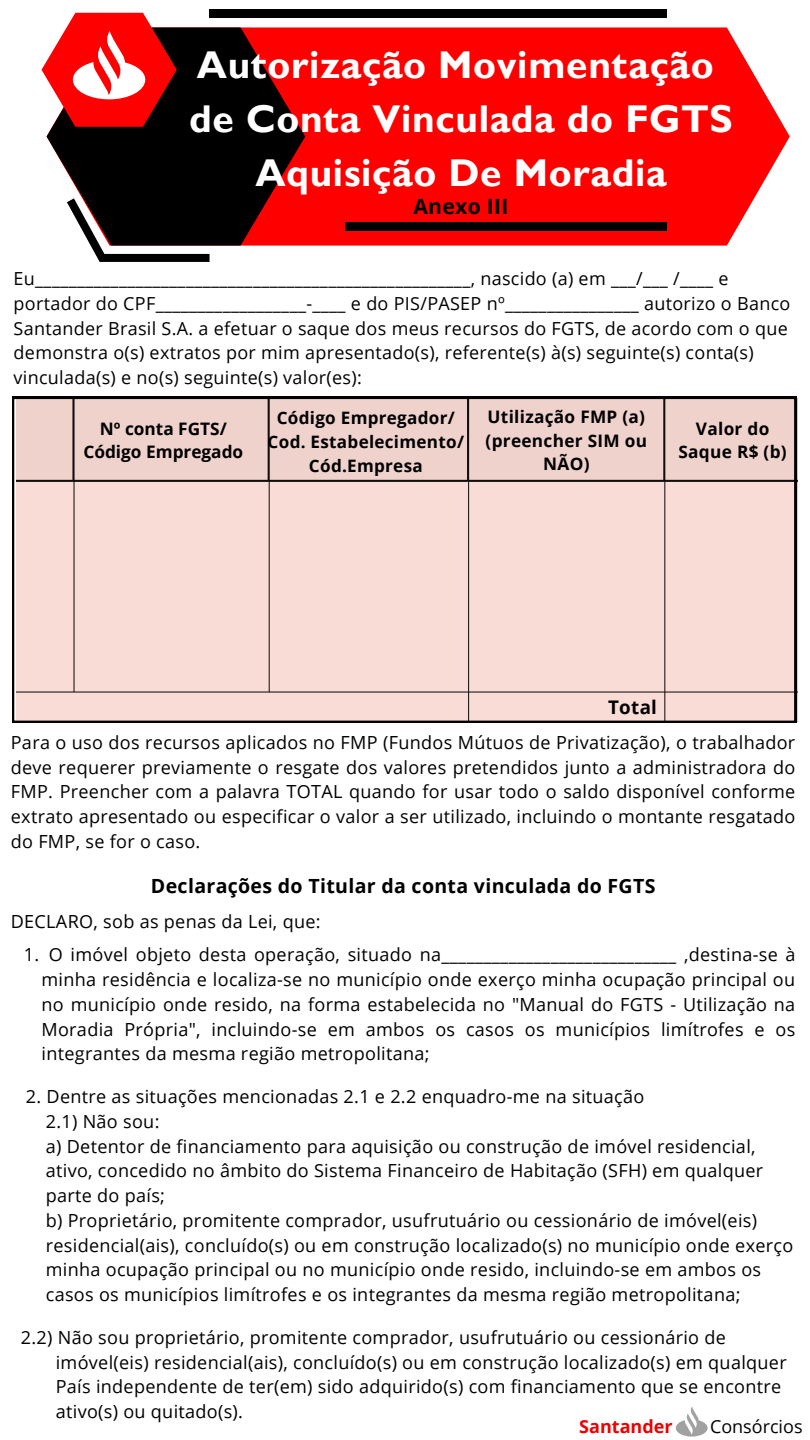
<style>
.page{position:relative;width:810px;height:1440px;background:#fff}
.page>*{position:absolute;margin:0;border:0;box-sizing:border-box;transform-origin:0 0}
.t1{font:700 38.7px/54px "Gill Sans MT Std";letter-spacing:.015em;color:#fff;text-align:center}
.t2{font:700 21px "Open Sans";letter-spacing:.015em;color:#000}
.t3{font:700 19.5px "Open Sans";letter-spacing:.015em;color:#000}
.t4{font:700 18.75px "Open Sans";letter-spacing:.015em;color:#000}
.t5{font:18px/24.8px "Open Sans";letter-spacing:.015em;color:#000;text-align:justify}
.t6{font:700 18px "Open Sans";color:#ec0000}
.t7{font:700 17.25px/23.7px "Open Sans";letter-spacing:.015em;color:#000;text-align:center}
.t8{font:700 17.1px/23.7px "Open Sans";letter-spacing:.015em;color:#000;text-align:center}
</style>
<div class="page">
<svg style="left:305px;top:27px;width:485px;height:219px;background:#fe1111"></svg>
<svg style="left:47px;top:27px;width:258px;height:219px;background:#3f0e0e"></svg>
<div style="left:210px;top:10px;width:457px;height:8px;background:#000"></div>
<div style="left:346px;top:222px;width:321px;height:8px;background:#000"></div>
<svg style="left:67px;top:198px;width:143px;height:64px"></svg>
<svg style="left:42px;top:13px;width:135px;height:114px"></svg>
<svg style="left:12px;top:397px;width:784px;height:326px;background:#eed1cd"></svg>
<svg style="left:676px;top:1407px;width:31px;height:30px"></svg>
<h1 class="t1" style="left:189px;top:44px;width:545px">Autorização Movimentação de Conta Vinculada do FGTS<br>Aquisição De Moradia</h1>
<p class="t2" style="left:413px;top:191px;width:97px">Anexo III</p>
<p class="t5" style="left:14px;top:266px;width:778px;text-align:left">Eu____________________________________________________, nascido (a) em ___/___ /____ e portador do CPF__________________-____ e do PIS/PASEP nº________________ autorizo o Banco Santander Brasil S.A. a efetuar o saque dos meus recursos do FGTS, de acordo com o que demonstra o(s) extratos por mim apresentado(s), referente(s) à(s) seguinte(s) conta(s) vinculada(s) e no(s) seguinte(s) valor(es):</p>
<h2 class="t7" style="left:83px;top:416px;width:161px">Nº conta FGTS/<br>Código Empregado</h2>
<p class="t8" style="left:268px;top:406px;width:198px">Código Empregador/<br>Cod. Estabelecimento/<br>Cód.Empresa</p>
<p class="t7" style="left:486px;top:404px;width:163px">Utilização FMP (a) (preencher SIM ou<br>NÃO)</p>
<h3 class="t7" style="left:678px;top:416px;width:110px">Valor do<br>Saque R$ (b)</h3>
<h3 class="t4" style="left:608px;top:694px;width:50px">Total</h3>
<h3 class="t5" style="left:11px;top:729px;width:786px">Para o uso dos recursos aplicados no FMP (Fundos Mútuos de Privatização), o trabalhador deve requerer previamente o resgate dos valores pretendidos junto a administradora do FMP. Preencher com a palavra TOTAL quando for usar todo o saldo disponível conforme extrato apresentado ou especificar o valor a ser utilizado, incluindo o montante resgatado do FMP, se for o caso.</h3>
<h3 class="t3" style="left:151px;top:872px;width:506px">Declarações do Titular da conta vinculada do FGTS</h3>
<h3 class="t5" style="left:11px;top:908px;width:311px">DECLARO, sob as penas da Lei, que:</h3>
<p class="t5" style="left:42px;top:942px;width:756px;text-indent:7px">O imóvel objeto desta operação, situado na____________________________ ,destina-se à minha residência e localiza-se no município onde exerço minha ocupação principal ou no município onde resido, na forma estabelecida no "Manual do FGTS - Utilização na Moradia Própria", incluindo-se em ambos os casos os municípios limítrofes e os integrantes da mesma região metropolitana;</p>
<p class="t5" style="left:24px;top:942px;width:17px">1.</p>
<h2 class="t5" style="left:26px;top:1084px;width:620px">2. Dentre as situações mencionadas 2.1 e 2.2 enquadro-me na situação</h2>
<p class="t5" style="left:46px;top:1109px;width:115px">2.1) Não sou:</p>
<p class="t5" style="left:46px;top:1133px;width:711px">a) Detentor de financiamento para aquisição ou construção de imóvel residencial,</p>
<p class="t5" style="left:46px;top:1158px;width:719px">ativo, concedido no âmbito do Sistema Financeiro de Habitação (SFH) em qualquer</p>
<p class="t5" style="left:46px;top:1183px;width:121px">parte do país;</p>
<p class="t5" style="left:46px;top:1208px;width:713px">b) Proprietário, promitente comprador, usufrutuário ou cessionário de imóvel(eis)</p>
<p class="t5" style="left:46px;top:1232px;width:749px">residencial(ais), concluído(s) ou em construção localizado(s) no município onde exerço</p>
<p class="t5" style="left:46px;top:1257px;width:717px">minha ocupação principal ou no município onde resido, incluindo-se em ambos os</p>
<p class="t5" style="left:46px;top:1282px;width:696px">casos os municípios limítrofes e os integrantes da mesma região metropolitana;</p>
<p class="t5" style="left:21px;top:1325px;width:707px">2.2) Não sou proprietário, promitente comprador, usufrutuário ou cessionário de</p>
<p class="t5" style="left:56px;top:1349px;width:732px">imóvel(eis) residencial(ais), concluído(s) ou em construção localizado(s) em qualquer</p>
<p class="t5" style="left:56px;top:1374px;width:727px">País independente de ter(em) sido adquirido(s) com financiamento que se encontre</p>
<p class="t5" style="left:56px;top:1399px;width:189px">ativo(s) ou quitado(s).</p>
<p class="t6" style="left:579px;top:1414px;width:95px">Santander</p>
<p class="t5" style="left:710px;top:1413px;width:94px">Consórcios</p>
</div>
